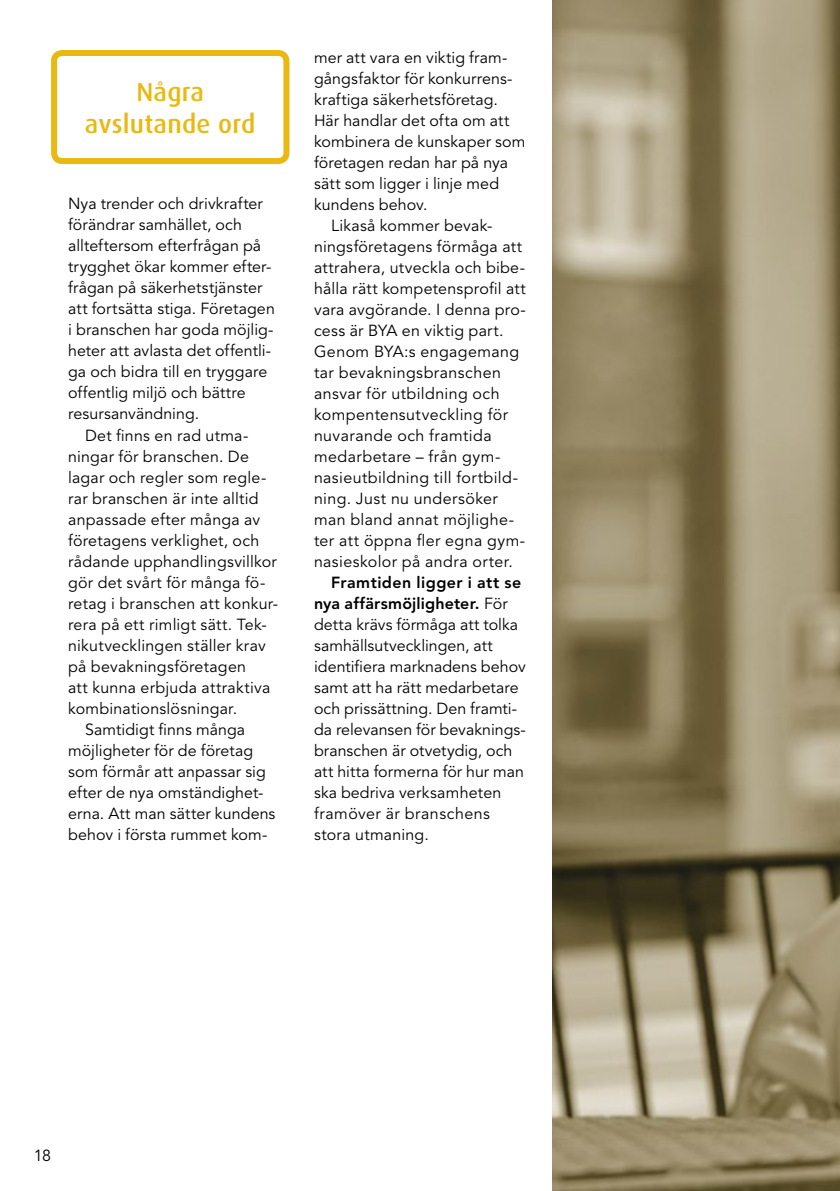
<style>
.page{position:relative;width:840px;height:1191px;background:#fff}
.page>*{position:absolute;margin:0;border:0;box-sizing:border-box;transform-origin:0 0}
.t1{font:500 26px/31.2px "Dax";letter-spacing:.01em;color:#e9b912;text-align:center}
.Bröd_2{font:16px/21px "Avenir LT Std";letter-spacing:.015em;color:#000}
.Bröd_1{font:16px/21px "Avenir LT Std";letter-spacing:.005em;color:#000}
.s1{font-weight:800}
</style>
<div class="page">
<div style="left:51px;top:50px;width:238px;height:114px;border:6px solid #e9b912;border-radius:8px"></div>
<img style="left:552px;top:0;width:287px;height:1191px">
<p class="t1" style="left:85px;top:77px;width:172px">Några avslutande ord</p>
<p class="Bröd_1" style="left:68px;top:194px;width:208px">Nya trender och drivkrafter förändrar samhället, och allteftersom efterfrågan på trygghet ökar kommer efter&shy;frågan på säkerhetstjänster att fortsätta stiga. Företagen i branschen har goda möjlig&shy;heter att avlasta det offentli&shy;ga och bidra till en tryggare offentlig miljö och bättre resursanvändning.</p>
<p class="Bröd_2" style="left:68px;top:425px;width:211px;text-indent:17px">Det finns en rad utma&shy;ningar för branschen. De lagar och regler som regle&shy;rar branschen är inte alltid anpassade efter många av företagens verklighet, och rådande upphandlingsvillkor gör det svårt för många fö&shy;retag i branschen att konkur&shy;rera på ett rimligt sätt. Tek&shy;nikutvecklingen ställer krav på bevakningsföretagen<br>att kunna erbjuda attraktiva kombinationslösningar.</p>
<p class="Bröd_2" style="left:68px;top:719px;width:209px;text-indent:17px">Samtidigt finns många möjligheter för de företag som förmår att anpassar sig efter de nya omständighet&shy;erna. Att man sätter kundens behov i första rummet kom-</p>
<p class="Bröd_2" style="left:314px;top:48px;width:213px">mer att vara en viktig fram&shy;gångsfaktor för konkurrens&shy;kraftiga säkerhetsföretag.<br>Här handlar det ofta om att kombinera de kunskaper som företagen redan har på nya sätt som ligger i linje med kundens behov.</p>
<p class="Bröd_2" style="left:314px;top:216px;width:213px;text-indent:17px">Likaså kommer bevak&shy;ningsföretagens förmåga att attrahera, utveckla och bibe&shy;hålla rätt kompetensprofil att vara avgörande. I denna pro&shy;cess är BYA en viktig part.<br>Genom BYA:s engagemang tar bevakningsbranschen ansvar för utbildning och kompentensutveckling för nuvarande och framtida medarbetare – från gym&shy;nasieutbildning till fortbild&shy;ning. Just nu undersöker man bland annat möjlighe&shy;ter att öppna fler egna gym&shy;nasieskolor på andra orter.</p>
<p class="Bröd_2" style="left:314px;top:573px;width:213px;text-indent:17px"><span class="s1">Framtiden ligger i att se nya affärsmöjligheter.</span> För detta krävs förmåga att tolka samhällsutvecklingen, att identifiera marknadens behov samt att ha rätt medarbetare och prissättning. Den framti&shy;da relevansen för bevaknings&shy;branschen är otvetydig, och att hitta formerna för hur man ska bedriva verksamheten framöver är branschens stora utmaning.</p>
<p class="Bröd_2" style="left:34px;top:1145px;width:19px">18</p>
</div>
